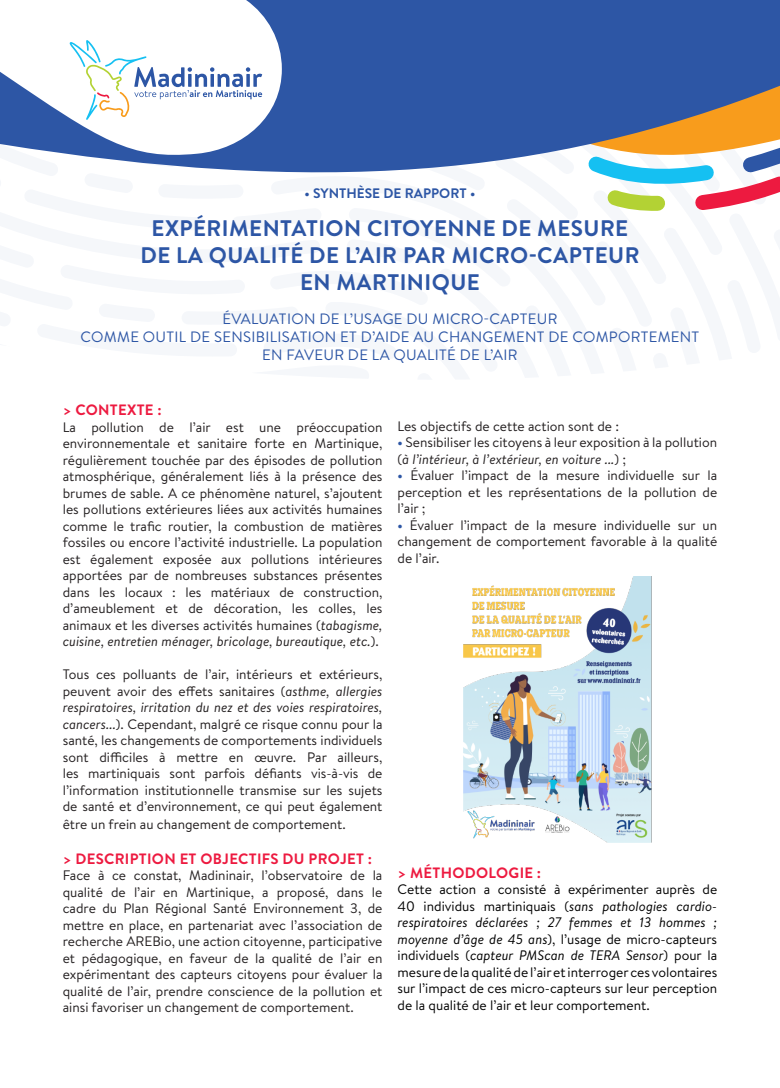
<style>
.page{position:relative;width:780px;height:1088px;background:#fff}
.page>*{position:absolute;margin:0;border:0;box-sizing:border-box;transform-origin:0 0}
.t1{font:700 22.5px "Brandon Text";letter-spacing:.02em;color:#2d56a5}
.t2{font:15px "Brandon Text";letter-spacing:.02em;color:#2d56a5}
.t3{font:700 15px "Brandon Text";letter-spacing:.02em;color:#ed1a40}
.t4{font:13.75px/16.5px "Brandon Text";color:#231f20;text-align:justify}
.t5{font:13.75px/16.5px "Brandon Text";color:#000;text-align:justify}
.t6{font:700 13.75px "Brandon Text";color:#2d56a5}
.s1{font-style:italic}
.s2{font-weight:700;color:#2d56a5}
</style>
<div class="page">
<svg style="left:117px;top:0;width:663px;height:173px;background:#3e60a3"></svg>
<img style="left:463px;top:577px;width:188px;height:265px">
<svg style="left:0;top:0;width:282px;height:160px"></svg>
<svg style="left:69px;top:40px;width:193px;height:80px"></svg>
<svg style="left:585px;top:135px;width:195px;height:76px"></svg>
<p class="t6" style="left:304px;top:183px;width:172px">• SYNTHÈSE DE RAPPORT •</p>
<p class="t1" style="left:151px;top:212px;width:478px">EXPÉRIMENTATION CITOYENNE DE MESURE</p>
<p class="t1" style="left:140px;top:239px;width:500px">DE LA QUALITÉ DE L’AIR PAR MICRO-CAPTEUR</p>
<p class="t1" style="left:300px;top:266px;width:181px">EN MARTINIQUE</p>
<p class="t2" style="left:222px;top:309px;width:336px">ÉVALUATION DE L’USAGE DU MICRO-CAPTEUR</p>
<p class="t2" style="left:81px;top:327px;width:620px">COMME OUTIL DE SENSIBILISATION ET D’AIDE AU CHANGEMENT DE COMPORTEMENT</p>
<p class="t2" style="left:262px;top:345px;width:257px">EN FAVEUR DE LA QUALITÉ DE L’AIR</p>
<p class="t3" style="left:63px;top:399px;width:100px">&gt; CONTEXTE :</p>
<p class="t4" style="left:63px;top:418px;width:321px">La pollution de l’air est une préoccupation environnementale et sanitaire forte en Martinique, régulièrement touchée par des épisodes de pollution atmosphérique, généralement liés à la présence des brumes de sable. A ce phénomène naturel, s’ajoutent les pollutions extérieures liées aux activités humaines comme le trafic routier, la combustion de matières fossiles ou encore l’activité industrielle. La population est également exposée aux pollutions intérieures apportées par de nombreuses substances présentes dans les locaux : les matériaux de construction, d’ameublement et de décoration, les colles, les animaux et les diverses activités humaines (<span class="s1">tabagisme, cuisine, entretien ménager, bricolage, bureautique, etc.</span>).</p>
<p class="t4" style="left:63px;top:666px;width:321px">Tous ces polluants de l’air, intérieurs et extérieurs, peuvent avoir des effets sanitaires (<span class="s1">asthme, allergies respiratoires, irritation du nez et des voies respiratoires, cancers...</span>). Cependant, malgré ce risque connu pour la santé, les changements de comportements individuels sont difficiles à mettre en œuvre. Par ailleurs, les martiniquais sont parfois défiants vis-à-vis de l’information institutionnelle transmise sur les sujets de santé et d’environnement, ce qui peut également</p>
<p class="t4" style="left:63px;top:816px;width:284px">être un frein au changement de comportement.</p>
<p class="t3" style="left:63px;top:848px;width:311px">&gt; DESCRIPTION ET OBJECTIFS DU PROJET :</p>
<p class="t4" style="left:63px;top:867px;width:321px">Face à ce constat, Madininair, l’observatoire de la qualité de l’air en Martinique, a proposé, dans le cadre du Plan Régional Santé Environnement 3, de mettre en place, en partenariat avec l’association de recherche AREBio, une action citoyenne, participative et pédagogique, en faveur de la qualité de l’air en expérimentant des capteurs citoyens pour évaluer la qualité de l’air, prendre conscience de la pollution et ainsi favoriser un changement de comportement.</p>
<p class="t4" style="left:397px;top:417px;width:223px">Les objectifs de cette action sont de :</p>
<p class="t4" style="left:397px;top:434px;width:321px"><span class="s2">•</span> Sensibiliser les citoyens à leur exposition à la pollution (<span class="s1">à l’intérieur, à l’extérieur, en voiture ...</span>) ;</p>
<p class="t4" style="left:397px;top:467px;width:321px"><span class="s2">•</span> Évaluer l’impact de la mesure individuelle sur la perception et les représentations de la pollution de l’air ;</p>
<p class="t4" style="left:397px;top:516px;width:321px"><span class="s2">•</span> Évaluer l’impact de la mesure individuelle sur un changement de comportement favorable à la qualité de l’air.</p>
<p class="t3" style="left:397px;top:862px;width:145px">&gt; MÉTHODOLOGIE :</p>
<p class="t5" style="left:397px;top:881px;width:321px">Cette action a consisté à expérimenter auprès de 40 individus martiniquais (<span class="s1">sans pathologies cardio&shy;respiratoires déclarées ; 27 femmes et 13 hommes ; moyenne d’âge de 45 ans</span>), l’usage de micro-capteurs individuels (<span class="s1">capteur PMScan de TERA Sensor</span>) pour la mesure de la qualité de l’air et interroger ces volontaires sur l’impact de ces micro-capteurs sur leur perception de la qualité de l’air et leur comportement.</p>
</div>
